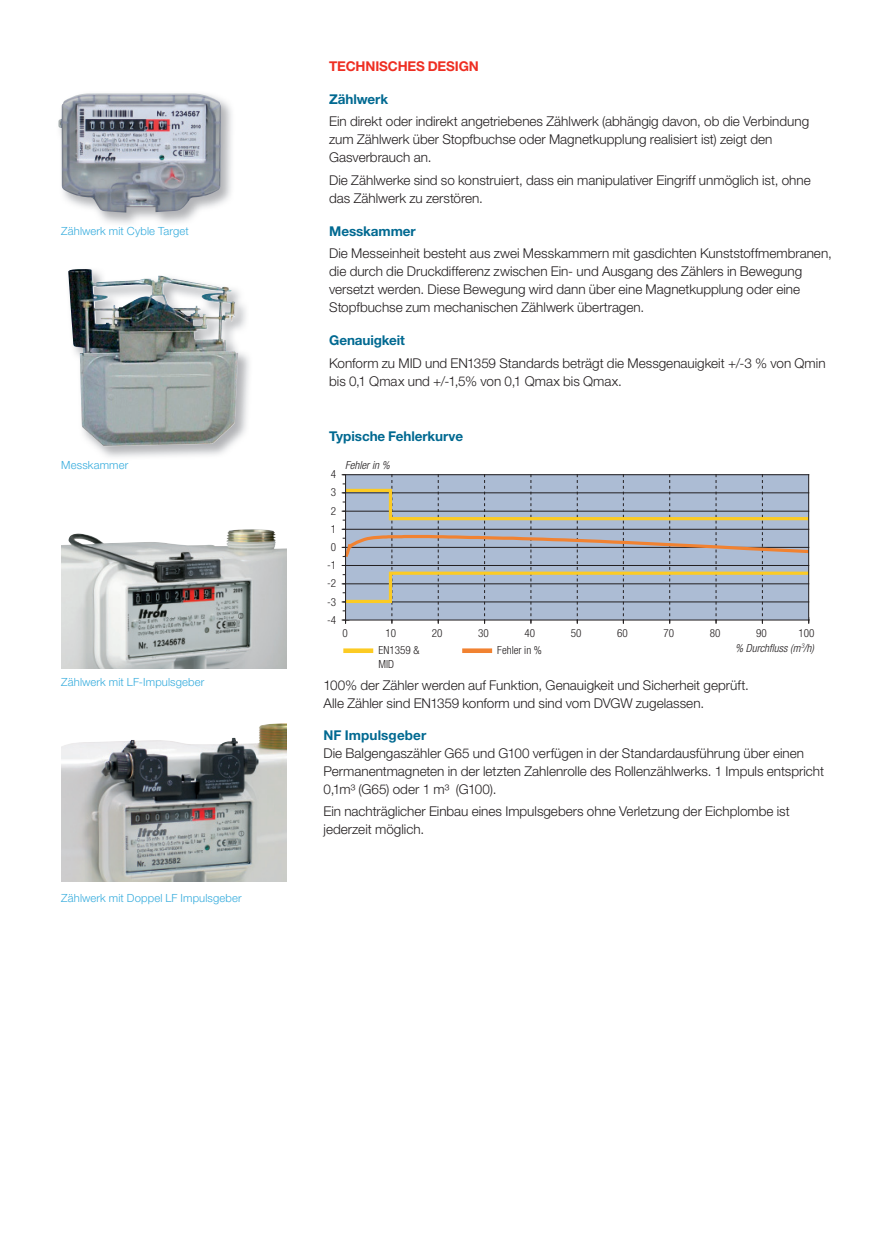
<style>
.page{position:relative;width:888px;height:1258px;background:#fff}
.page>*{position:absolute;margin:0;border:0;box-sizing:border-box;transform-origin:0 0}
.t1{font:300 13.5px/18px "Helvetica Neue LT Std";color:#231f20}
.t2{font:700 13.5px "Helvetica Neue LT Std";letter-spacing:-.005em;color:#006991}
.t3{font:700 13.5px "Helvetica Neue LT Std";letter-spacing:-.01em;color:#ee2e22}
.t4{font:300 11.25px "Helvetica Neue LT Std";letter-spacing:.01em;color:#36acdd}
.t5{font:300 condensed 11.1px/13.4px "Helvetica Neue";color:#231f20}
.t6{font:italic 300 condensed 11.1px "Helvetica Neue";color:#231f20}
</style>
<div class="page">
<img style="left:99px;top:99px;width:133px;height:125px">
<img style="left:58px;top:93px;width:163px;height:120px">
<img style="left:61px;top:529px;width:225px;height:139px">
<img style="left:95px;top:292px;width:154px;height:165px">
<img style="left:68px;top:269px;width:170px;height:177px">
<svg style="left:342px;top:474px;width:468px;height:149px;background:#a9b2bd"></svg>
<div style="left:346px;top:648px;width:25px;height:5px;background:#fccb24"></div>
<div style="left:464px;top:648px;width:26px;height:5px;background:#f18231"></div>
<hr style="left:345px;top:475px;width:1px;height:145px;background:#231f20">
<hr style="left:808px;top:475px;width:1px;height:145px;background:#231f20">
<img style="left:61px;top:723px;width:225px;height:159px">
<p class="t4" style="left:61px;top:227px;width:129px">Zählwerk mit Cyble Target</p>
<p class="t4" style="left:61px;top:460px;width:69px">Messkammer</p>
<p class="t4" style="left:61px;top:678px;width:145px">Zählwerk mit LF-Impulsgeber</p>
<p class="t4" style="left:61px;top:893px;width:182px">Zählwerk mit Doppel LF Impulsgeber</p>
<p class="t3" style="left:329px;top:61px;width:151px">TECHNISCHES DESIGN</p>
<p class="t2" style="left:329px;top:94px;width:60px">Zählwerk</p>
<p class="t1" style="left:329px;top:114px;width:481px">Ein direkt oder indirekt angetriebenes Zählwerk (abhängig davon, ob die Verbindung zum Zählwerk über Stopfbuchse oder Magnetkupplung realisiert ist) zeigt den<br>Gasverbrauch an.</p>
<p class="t1" style="left:329px;top:172px;width:483px">Die Zählwerke sind so konstruiert, dass ein manipulativer Eingriff unmöglich ist, ohne das Zählwerk zu zerstören.</p>
<p class="t2" style="left:329px;top:226px;width:88px">Messkammer</p>
<p class="t1" style="left:329px;top:246px;width:504px">Die Messeinheit besteht aus zwei Messkammern mit gasdichten Kunststoffmembranen, die durch die Druckdifferenz zwischen Ein- und Ausgang des Zählers in Bewegung versetzt werden. Diese Bewegung wird dann über eine Magnetkupplung oder eine Stopfbuchse zum mechanischen Zählwerk übertragen.</p>
<p class="t2" style="left:329px;top:336px;width:77px">Genauigkeit</p>
<p class="t1" style="left:329px;top:355px;width:498px">Konform zu MID und EN1359 Standards beträgt die Messgenauigkeit +/-3 % von Qmin bis 0,1 Qmax und +/-1,5% von 0,1 Qmax bis Qmax.</p>
<p class="t2" style="left:329px;top:431px;width:135px">Typische Fehlerkurve</p>
<p class="t5" style="left:331px;top:468px;width:7px">4</p>
<p class="t5" style="left:331px;top:487px;width:7px">3</p>
<p class="t5" style="left:331px;top:505px;width:7px">2</p>
<p class="t5" style="left:331px;top:523px;width:7px">1</p>
<p class="t5" style="left:331px;top:541px;width:7px">0</p>
<p class="t5" style="left:327px;top:559px;width:11px">-1</p>
<p class="t5" style="left:327px;top:578px;width:11px">-2</p>
<p class="t5" style="left:327px;top:596px;width:11px">-3</p>
<p class="t5" style="left:327px;top:614px;width:11px">-4</p>
<p class="t6" style="left:345px;top:461px;width:48px">Fehlerin %</p>
<p class="t5" style="left:342px;top:627px;width:7px">0</p>
<p class="t5" style="left:386px;top:627px;width:12px">10</p>
<p class="t5" style="left:432px;top:627px;width:12px">20</p>
<p class="t5" style="left:478px;top:627px;width:12px">30</p>
<p class="t5" style="left:525px;top:627px;width:12px">40</p>
<p class="t5" style="left:571px;top:627px;width:12px">50</p>
<p class="t5" style="left:617px;top:627px;width:12px">60</p>
<p class="t5" style="left:663px;top:627px;width:12px">70</p>
<p class="t5" style="left:710px;top:627px;width:12px">80</p>
<p class="t5" style="left:756px;top:627px;width:12px">90</p>
<p class="t5" style="left:798px;top:627px;width:18px">100</p>
<p class="t5" style="left:378px;top:645px;width:42px">EN1359 &amp;<br>MID</p>
<p class="t5" style="left:497px;top:645px;width:46px">Fehler in %</p>
<p class="t6" style="left:735px;top:644px;width:80px">% Durchfluss (m<sup>3</sup>/h)</p>
<p class="t1" style="left:323px;top:677px;width:427px">100% der Zähler werden auf Funktion, Genauigkeit und Sicherheit geprüft.<br>Alle Zähler sind EN1359 konform und sind vom DVGW zugelassen.</p>
<p class="t2" style="left:323px;top:730px;width:104px">NF Impulsgeber</p>
<p class="t1" style="left:323px;top:746px;width:502px">Die Balgengaszähler G65 und G100 verfügen in der Standardausführung über einen<br>Permanentmagneten in der letzten Zahlenrolle des Rollenzählwerks. 1 Impuls entspricht<br>0,1m³ (G65) oder 1 m³ (G100).</p>
<p class="t1" style="left:323px;top:804px;width:468px">Ein nachträglicher Einbau eines Impulsgebers ohne Verletzung der Eichplombe ist jederzeit möglich.</p>
</div>
